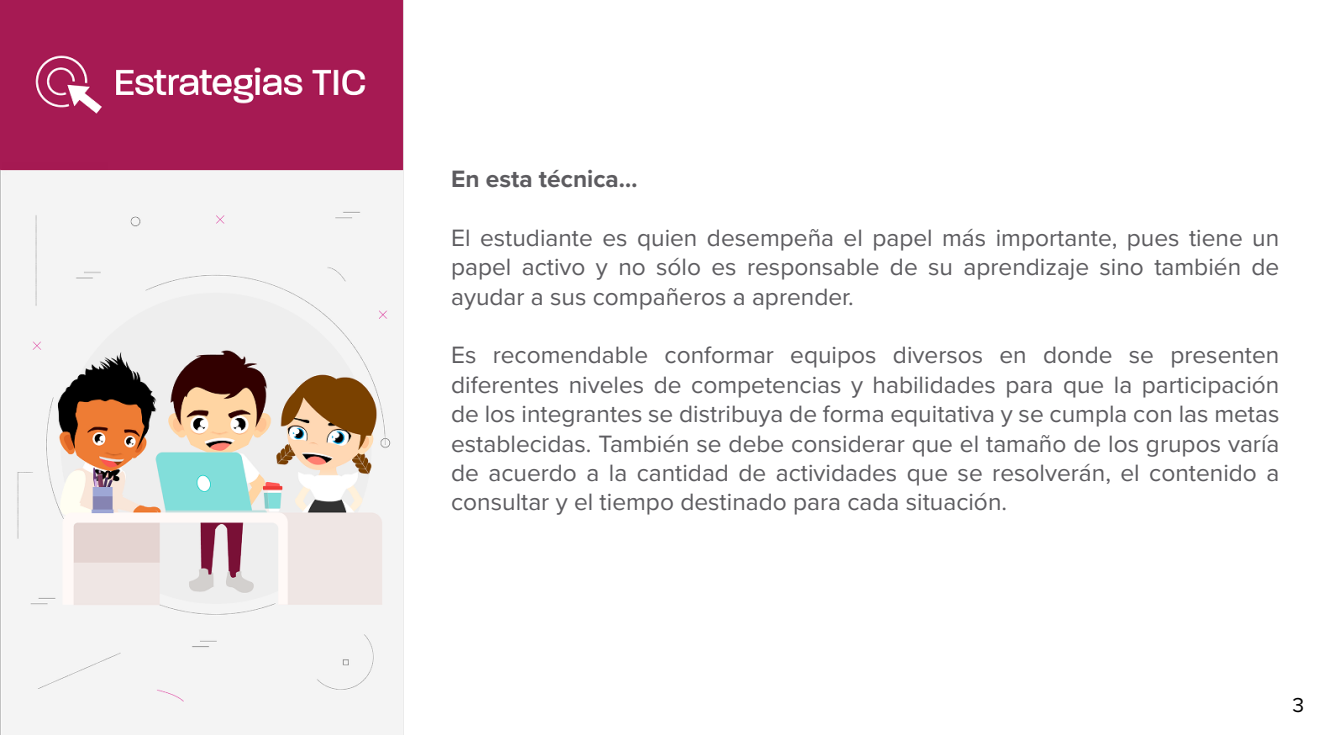
<style>
.page{position:relative;width:1330px;height:735px;background:#fff}
.page>*{position:absolute;margin:0;border:0;box-sizing:border-box;transform-origin:0 0}
.t1{font:24.5px/29.4px "Proxima Nova";color:#5c5b5f;text-align:justify}
.t2{font:700 24.5px "Proxima Nova";color:#5c5b5f}
.t3{font:21px "Proxima Nova";color:#000}
</style>
<div class="page">
<img style="left:0;top:0;width:404px;height:735px">
<p class="t2" style="left:451px;top:160px;width:188px">En esta técnica…</p>
<p class="t1" style="left:451px;top:222px;width:830px">El estudiante es quien desempeña el papel más importante, pues tiene un papel activo y no sólo es responsable de su aprendizaje sino también de ayudar a sus compañeros a aprender.</p>
<p class="t1" style="left:451px;top:339px;width:830px">Es recomendable conformar equipos diversos en donde se presenten diferentes niveles de competencias y habilidades para que la participación de los integrantes se distribuya de forma equitativa y se cumpla con las metas establecidas. También se debe considerar que el tamaño de los grupos varía de acuerdo a la cantidad de actividades que se resolverán, el contenido a consultar y el tiempo destinado para cada situación.</p>
<p class="t3" style="left:1293px;top:689px;width:13px">3</p>
</div>
